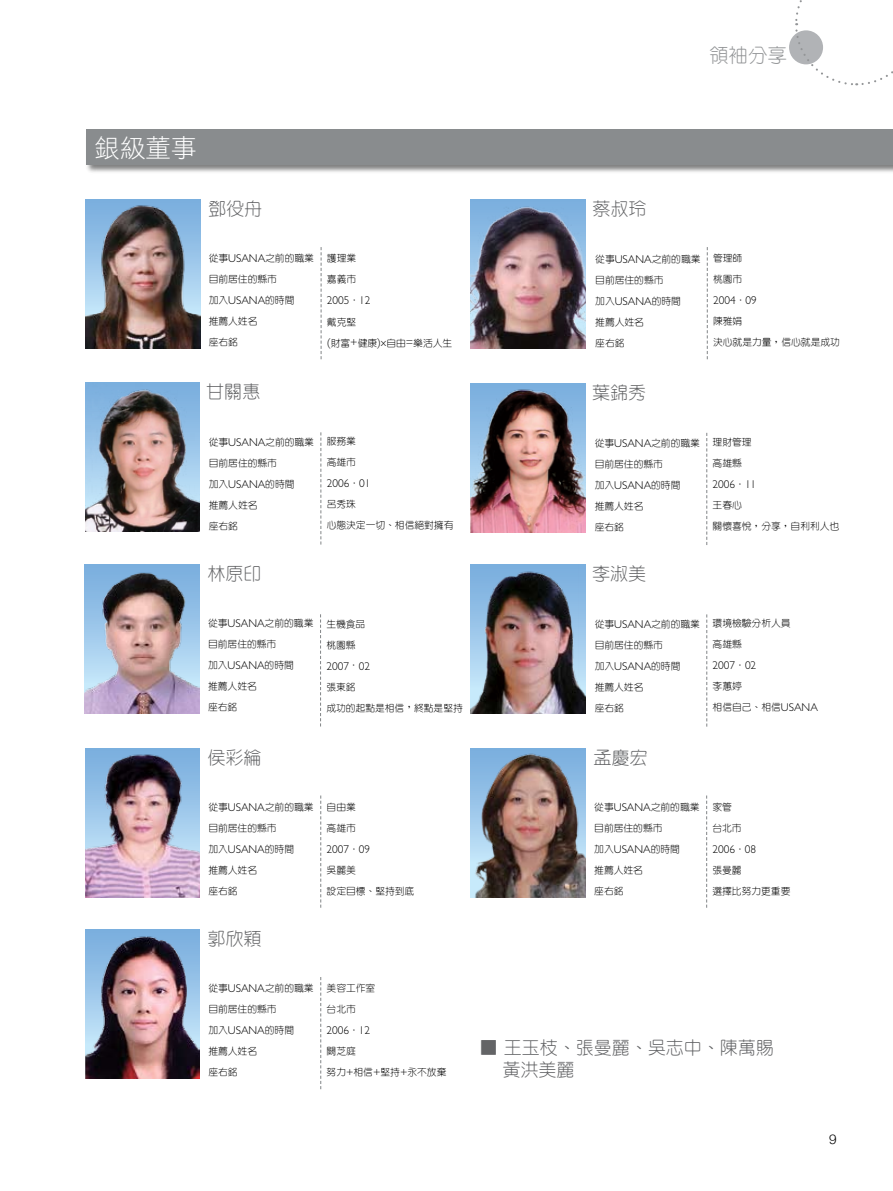
<style>
.page{position:relative;width:893px;height:1191px;background:#fff}
.page>*{position:absolute;margin:0;border:0;box-sizing:border-box;transform-origin:0 0}
.t1{font:25.5px "DF Hei Std W3";color:#fff}
.t2{font:300 19.5px "Han Wang Yen";color:#939597}
.t3{font:300 18px/21.6px "Han Wang Yen";color:#636466}
.t4{font:300 13.5px "Helvetica Neue";color:#000}
.t5{font:300 11.25px "Gill Sans";color:#000}
.t6{font:300 9.75px/21px "Han Wang Yen";color:#000}
.s1{font-family:"Gill Sans";font-size:11.25px}
.s2{font-family:"Han Wang Yen";font-size:9.75px}
</style>
<div class="page">
<div style="left:85px;top:128px;width:808px;height:47px;background:#000;opacity:.5"></div>
<div style="left:86px;top:130px;width:807px;height:35px;background:#898c8e"></div>
<img style="left:85px;top:565px;width:115px;height:148px">
<svg style="left:320px;top:614px;width:1px;height:112px"></svg>
<img style="left:471px;top:565px;width:115px;height:149px">
<svg style="left:706px;top:614px;width:1px;height:112px"></svg>
<img style="left:85px;top:748px;width:115px;height:149px">
<svg style="left:320px;top:795px;width:1px;height:112px"></svg>
<img style="left:471px;top:383px;width:115px;height:149px">
<svg style="left:706px;top:433px;width:1px;height:112px"></svg>
<img style="left:85px;top:200px;width:115px;height:149px">
<svg style="left:321px;top:247px;width:1px;height:112px"></svg>
<svg style="left:707px;top:247px;width:1px;height:112px"></svg>
<img style="left:85px;top:383px;width:115px;height:149px">
<svg style="left:320px;top:432px;width:1px;height:112px"></svg>
<img style="left:471px;top:200px;width:115px;height:148px">
<img style="left:471px;top:748px;width:115px;height:149px">
<svg style="left:706px;top:795px;width:1px;height:112px"></svg>
<div style="left:789px;top:30px;width:34px;height:34px;background:#b1b3b6;border-radius:50%"></div>
<svg style="left:794px;top:0;width:99px;height:86px"></svg>
<img style="left:85px;top:929px;width:115px;height:149px">
<svg style="left:320px;top:977px;width:1px;height:112px"></svg>
<h2 class="t2" style="left:709px;top:45px;width:79px">領袖分享</h2>
<h1 class="t1" style="left:95px;top:134px;width:103px">銀級董事</h1>
<h3 class="t3" style="left:208px;top:198px;width:55px">鄧役舟</h3>
<p class="t6" style="left:209px;top:248px;width:107px">從事<span class="s1">USANA</span>之前的職業目前居住的縣市<br>加入<span class="s1">USANA</span>的時間<br>推薦人姓名<br>座右銘</p>
<p class="t6" style="left:327px;top:248px;width:31px">護理業嘉義市</p>
<p class="t5" style="left:327px;top:294px;width:45px">2005<span class="s2">．</span>12</p>
<p class="t6" style="left:327px;top:311px;width:127px">戴克堅<br><span class="s1">(</span>財富<span class="s1">+</span>健康<span class="s1">)x</span>自由<span class="s1">=</span>樂活人生</p>
<h3 class="t3" style="left:206px;top:381px;width:55px">甘關惠</h3>
<p class="t6" style="left:209px;top:432px;width:107px">從事<span class="s1">USANA</span>之前的職業目前居住的縣市<br>加入<span class="s1">USANA</span>的時間<br>推薦人姓名<br>座右銘</p>
<p class="t6" style="left:327px;top:431px;width:31px">服務業高雄市</p>
<p class="t5" style="left:327px;top:477px;width:45px">2006<span class="s2">．</span>01</p>
<p class="t6" style="left:327px;top:494px;width:128px">呂秀珠<br>心態決定一切、相信絕對擁有</p>
<h3 class="t3" style="left:207px;top:563px;width:55px">林原印</h3>
<p class="t6" style="left:208px;top:613px;width:107px">從事<span class="s1">USANA</span>之前的職業目前居住的縣市<br>加入<span class="s1">USANA</span>的時間<br>推薦人姓名<br>座右銘</p>
<p class="t6" style="left:326px;top:613px;width:40px">生機食品桃園縣</p>
<p class="t5" style="left:326px;top:659px;width:45px">2007<span class="s2">．</span>02</p>
<p class="t6" style="left:326px;top:676px;width:138px">張東銘<br>成功的起點是相信，終點是堅持</p>
<h3 class="t3" style="left:208px;top:746px;width:55px">侯彩綸</h3>
<p class="t6" style="left:208px;top:796px;width:107px">從事<span class="s1">USANA</span>之前的職業目前居住的縣市<br>加入<span class="s1">USANA</span>的時間<br>推薦人姓名<br>座右銘</p>
<p class="t6" style="left:327px;top:796px;width:31px">自由業高雄市</p>
<p class="t5" style="left:327px;top:843px;width:45px">2007<span class="s2">．</span>09</p>
<p class="t6" style="left:327px;top:859px;width:89px">吳麗美<br>設定目標、堅持到底</p>
<h3 class="t3" style="left:208px;top:928px;width:55px">郭欣穎</h3>
<p class="t6" style="left:208px;top:977px;width:107px">從事<span class="s1">USANA</span>之前的職業目前居住的縣市<br>加入<span class="s1">USANA</span>的時間<br>推薦人姓名<br>座右銘</p>
<p class="t6" style="left:327px;top:978px;width:50px">美容工作室台北市</p>
<p class="t5" style="left:327px;top:1024px;width:45px">2006<span class="s2">．</span>12</p>
<p class="t6" style="left:327px;top:1041px;width:121px">闕芝庭<br>努力<span class="s1">+</span>相信<span class="s1">+</span>堅持<span class="s1">+</span>永不放棄</p>
<h3 class="t3" style="left:593px;top:198px;width:55px">蔡叔玲</h3>
<p class="t6" style="left:595px;top:249px;width:107px">從事<span class="s1">USANA</span>之前的職業目前居住的縣市<br>加入<span class="s1">USANA</span>的時間<br>推薦人姓名<br>座右銘</p>
<p class="t6" style="left:713px;top:248px;width:31px">管理師桃園市</p>
<p class="t5" style="left:713px;top:294px;width:45px">2004<span class="s2">．</span>09</p>
<p class="t6" style="left:713px;top:311px;width:128px">陳雅娟<br>決心就是力量，信心就是成功</p>
<h3 class="t3" style="left:592px;top:381px;width:55px">葉錦秀</h3>
<p class="t6" style="left:595px;top:432px;width:107px">從事<span class="s1">USANA</span>之前的職業目前居住的縣市<br>加入<span class="s1">USANA</span>的時間<br>推薦人姓名<br>座右銘</p>
<p class="t6" style="left:713px;top:431px;width:40px">理財管理高雄縣</p>
<p class="t5" style="left:713px;top:477px;width:45px">2006<span class="s2">．</span>11</p>
<p class="t6" style="left:713px;top:494px;width:128px">王春心<br>關懷喜悅，分享，自利利人也</p>
<h3 class="t3" style="left:592px;top:563px;width:55px">李淑美</h3>
<p class="t6" style="left:595px;top:614px;width:107px">從事<span class="s1">USANA</span>之前的職業目前居住的縣市<br>加入<span class="s1">USANA</span>的時間<br>推薦人姓名<br>座右銘</p>
<p class="t6" style="left:713px;top:613px;width:79px">環境檢驗分析人員高雄縣</p>
<p class="t5" style="left:713px;top:659px;width:45px">2007<span class="s2">．</span>02</p>
<p class="t6" style="left:713px;top:676px;width:107px">李蕙婷<br>相信自己、相信<span class="s1">USANA</span></p>
<h3 class="t3" style="left:594px;top:746px;width:55px">孟慶宏</h3>
<p class="t6" style="left:594px;top:796px;width:107px">從事<span class="s1">USANA</span>之前的職業目前居住的縣市<br>加入<span class="s1">USANA</span>的時間<br>推薦人姓名<br>座右銘</p>
<p class="t6" style="left:712px;top:796px;width:31px">家管台北市</p>
<p class="t5" style="left:712px;top:843px;width:45px">2006<span class="s2">．</span>08</p>
<p class="t6" style="left:712px;top:859px;width:79px">張曼麗<br>選擇比努力更重要</p>
<h3 class="t3" style="left:502px;top:1036px;width:273px;text-indent:-22px">■ 王玉枝、張曼麗、吳志中、陳萬賜黃洪美麗</h3>
<h3 class="t4" style="left:829px;top:1131px;width:9px">9</h3>
</div>
